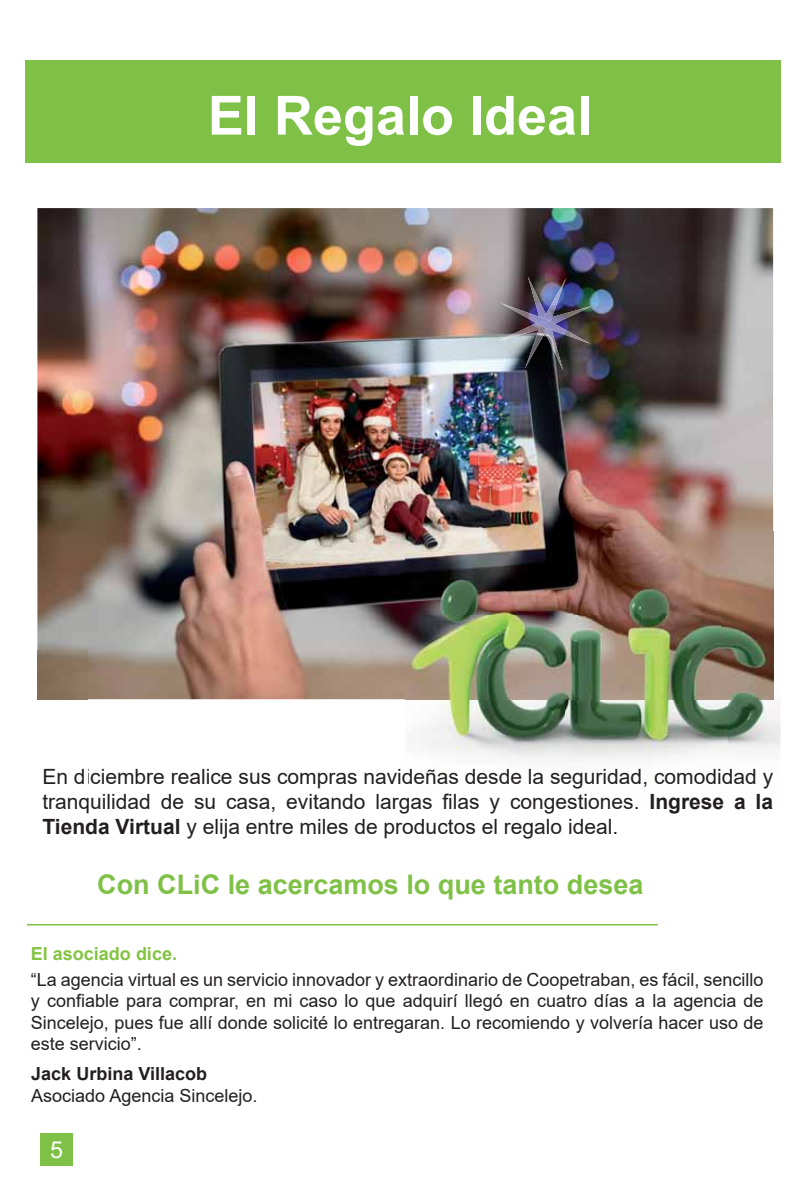
<style>
.page{position:relative;width:808px;height:1191px;background:#fff}
.page>*{position:absolute;margin:0;border:0;box-sizing:border-box;transform-origin:0 0}
.t1{font:700 54px "Arial";color:#fff}
.t2{font:700 27px "Arial";color:#7fc147}
.t3{font:23.4px "Arial";color:#fff}
.t4{font:21px/25.2px "Arial";color:#231f20;text-align:justify}
.t5{font:18px/21.6px "Arial";color:#231f20;text-align:justify}
.t6{font:700 18px "Arial";color:#231f20}
.t7{font:700 18px "Arial";color:#83c441}
.s1{font-weight:700}
</style>
<div class="page">
<img style="left:37px;top:208px;width:736px;height:491px">
<div style="left:26px;top:61px;width:755px;height:102px;background:#7fc147"></div>
<div style="left:40px;top:1133px;width:33px;height:33px;background:#7fc147"></div>
<img style="left:727px;top:531px;width:53px;height:220px">
<img style="left:405px;top:699px;width:161px;height:60px">
<img style="left:566px;top:699px;width:161px;height:60px">
<img style="left:405px;top:531px;width:368px;height:168px">
<img style="left:528px;top:276px;width:35px;height:95px">
<img style="left:498px;top:306px;width:95px;height:35px">
<img style="left:525px;top:278px;width:41px;height:90px">
<img style="left:500px;top:303px;width:90px;height:41px">
<hr style="left:27px;top:924px;width:631px;height:1px;background:#7fc147">
<img style="left:43px;top:699px;width:44px;height:1px">
<img style="left:37px;top:650px;width:50px;height:49px">
<h1 class="t1" style="left:208px;top:86px;width:386px">El Regalo Ideal</h1>
<p class="t4" style="left:42px;top:763px;width:732px">En diciembre realice sus compras navideñas desde la seguridad, comodidad y tranquilidad de su casa, evitando largas filas y congestiones. <span class="s1">Ingrese a la Tienda Virtual</span> y elija entre miles de productos el regalo ideal.</p>
<h2 class="t2" style="left:97px;top:870px;width:548px">Con CLiC le acercamos lo que tanto desea</h2>
<p class="t7" style="left:31px;top:943px;width:148px">El asociado dice.</p>
<p class="t5" style="left:31px;top:968px;width:734px">“La agencia virtual es un servicio innovador y extraordinario de Coopetraban, es fácil, sencillo y confiable para comprar, en mi caso lo que adquirí llegó en cuatro días a la agencia de Sincelejo, pues fue allí donde solicité lo entregaran. Lo recomiendo y volvería hacer uso de este servicio”.</p>
<p class="t6" style="left:31px;top:1063px;width:177px">Jack Urbina Villacob</p>
<p class="t5" style="left:31px;top:1084px;width:228px">Asociado Agencia Sincelejo.</p>
<p class="t3" style="left:50px;top:1136px;width:15px">5</p>
</div>
